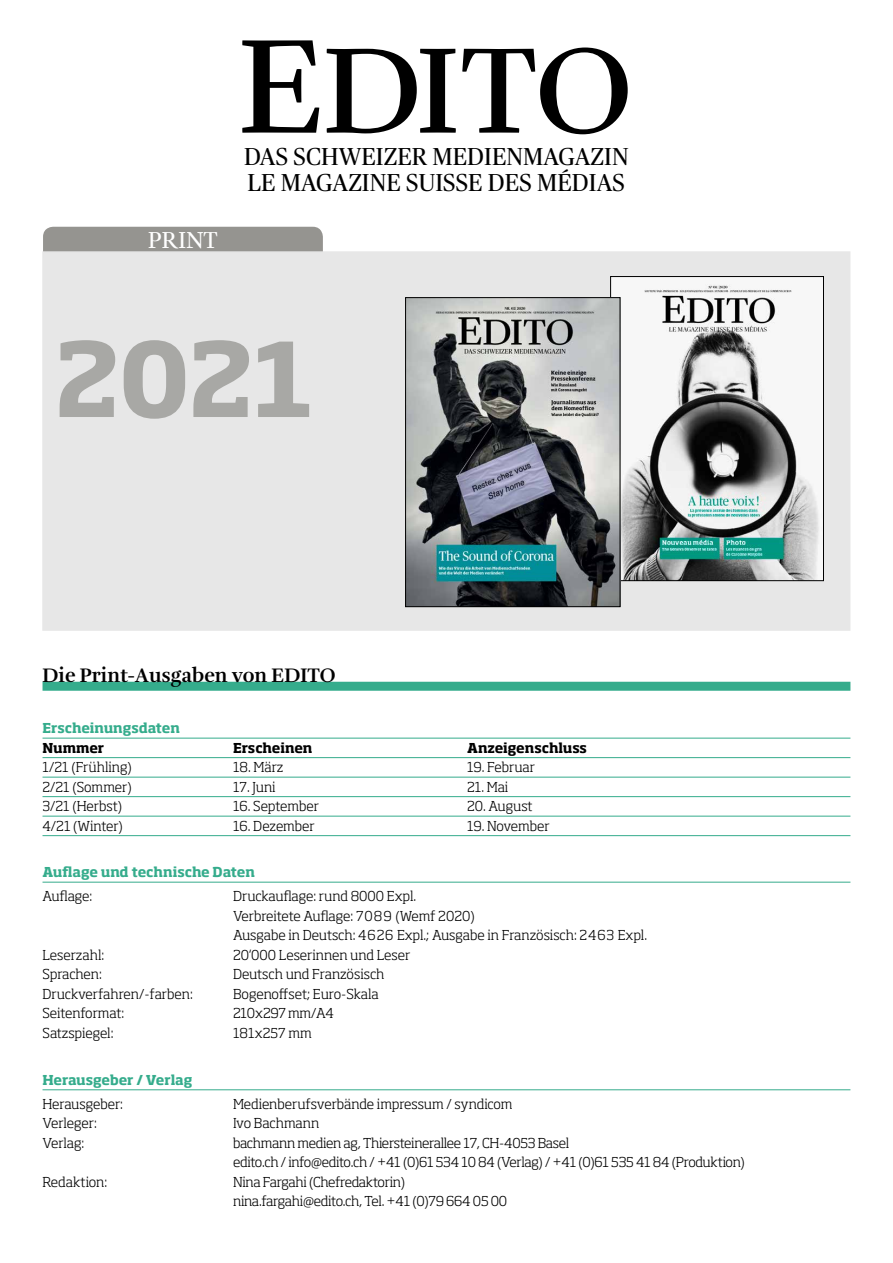
<style>
.page{position:relative;width:893px;height:1263px;background:#fff}
.page>*{position:absolute;margin:0;border:0;box-sizing:border-box;transform-origin:0 0}
.t1{font:700 101.1px "Soho Pro";color:#a8a8a5}
.t2{font:24.45px/26.7px "Publico";letter-spacing:.005em;color:#000}
.t3{font:24px "Amalia";color:#fff}
.t4{font:700 20.25px "Amalia";color:#000}
.t5{font:300 13.5px/19.5px "Soho Pro";letter-spacing:-.01em;color:#000}
.t6{font:700 13.5px "Soho Pro";letter-spacing:-.005em;color:#35ac8c}
.t7{font:700 13.5px "Soho Pro";letter-spacing:-.005em;color:#000}
</style>
<div class="page">
<div style="left:43px;top:227px;width:280px;height:37px;background:#959490;border-radius:10px"></div>
<div style="left:42px;top:251px;width:808px;height:380px;background:#e7e7e7"></div>
<img style="left:612px;top:278px;width:210px;height:301px">
<div style="left:610px;top:276px;width:214px;height:305px;border:1px solid #000"></div>
<img style="left:407px;top:299px;width:211px;height:306px">
<div style="left:405px;top:297px;width:215px;height:310px;border:1px solid #000"></div>
<div style="left:43px;top:682px;width:807px;height:9px;background:#35ac8c"></div>
<hr style="left:43px;top:738px;width:807px;height:1px;background:#35ac8c">
<hr style="left:43px;top:757px;width:807px;height:1px;background:#35ac8c">
<hr style="left:43px;top:777px;width:807px;height:1px;background:#35ac8c">
<hr style="left:43px;top:796px;width:807px;height:1px;background:#35ac8c">
<hr style="left:43px;top:816px;width:807px;height:1px;background:#35ac8c">
<hr style="left:43px;top:835px;width:807px;height:1px;background:#35ac8c">
<hr style="left:43px;top:882px;width:807px;height:1px;background:#35ac8c">
<hr style="left:43px;top:1089px;width:807px;height:1px;background:#35ac8c">
<svg style="left:242px;top:40px;width:77px;height:93px"></svg>
<svg style="left:327px;top:49px;width:129px;height:84px"></svg>
<svg style="left:462px;top:48px;width:166px;height:86px"></svg>
<h3 class="t3" style="left:148px;top:226px;width:71px">PRINT</h3>
<h2 class="t2" style="left:244px;top:143px;width:386px">DAS SCHWEIZER MEDIENMAGAZIN<br>LE MAGAZINE SUISSE DES MÉDIAS</h2>
<h1 class="t1" style="left:54px;top:307px;width:262px">2021</h1>
<h3 class="t4" style="left:43px;top:664px;width:295px">Die Print-Ausgaben von EDITO</h3>
<p class="t6" style="left:43px;top:719px;width:139px">Erscheinungsdaten</p>
<p class="t7" style="left:43px;top:738px;width:63px">Nummer</p>
<p class="t7" style="left:233px;top:738px;width:81px">Erscheinen</p>
<p class="t7" style="left:467px;top:738px;width:122px">Anzeigenschluss</p>
<p class="t5" style="left:43px;top:756px;width:91px">1/21 (Frühling)</p>
<p class="t5" style="left:233px;top:756px;width:52px">18. März</p>
<p class="t5" style="left:467px;top:756px;width:70px">19. Februar</p>
<p class="t5" style="left:43px;top:776px;width:91px">2/21 (Sommer)</p>
<p class="t5" style="left:233px;top:776px;width:44px">17. Juni</p>
<p class="t5" style="left:467px;top:776px;width:43px">21. Mai</p>
<p class="t5" style="left:43px;top:795px;width:81px">3/21 (Herbst)</p>
<p class="t5" style="left:233px;top:795px;width:87px">16. September</p>
<p class="t5" style="left:467px;top:795px;width:67px">20. August</p>
<p class="t5" style="left:43px;top:815px;width:82px">4/21 (Winter)</p>
<p class="t5" style="left:233px;top:815px;width:83px">16. Dezember</p>
<p class="t5" style="left:467px;top:815px;width:84px">19. November</p>
<p class="t6" style="left:43px;top:863px;width:214px">Auflage und technische Daten</p>
<p class="t5" style="left:43px;top:885px;width:51px">Auflage:</p>
<p class="t5" style="left:233px;top:885px;width:415px">Druckauflage: rund 8000 Expl.<br>Verbreitete Auflage: 7089 (Wemf 2020)<br>Ausgabe in Deutsch: 4626 Expl.; Ausgabe in Französisch: 2463 Expl.</p>
<p class="t5" style="left:43px;top:944px;width:63px">Leserzahl:</p>
<p class="t5" style="left:233px;top:944px;width:179px">20‘000 Leserinnen und Leser</p>
<p class="t5" style="left:43px;top:963px;width:61px">Sprachen:</p>
<p class="t5" style="left:233px;top:963px;width:153px">Deutsch und Französisch</p>
<p class="t5" style="left:43px;top:983px;width:152px">Druckverfahren/-farben:</p>
<p class="t5" style="left:233px;top:983px;width:147px">Bogenoffset; Euro-Skala</p>
<p class="t5" style="left:43px;top:1002px;width:83px">Seitenformat:</p>
<p class="t5" style="left:233px;top:1002px;width:102px">210x297 mm/A4</p>
<p class="t5" style="left:43px;top:1022px;width:73px">Satzspiegel:</p>
<p class="t5" style="left:233px;top:1022px;width:80px">181x257 mm</p>
<p class="t6" style="left:43px;top:1070px;width:152px">Herausgeber / Verlag</p>
<p class="t5" style="left:43px;top:1093px;width:82px">Herausgeber:</p>
<p class="t5" style="left:233px;top:1093px;width:281px">Medienberufsverbände impressum / syndicom</p>
<p class="t5" style="left:43px;top:1112px;width:56px">Verleger:</p>
<p class="t5" style="left:233px;top:1112px;width:88px">Ivo Bachmann</p>
<p class="t5" style="left:43px;top:1132px;width:43px">Verlag:</p>
<p class="t5" style="left:233px;top:1132px;width:513px">bachmann medien ag, Thiersteinerallee 17, CH-4053 Basel<br>edito.ch / info@edito.ch / +41 (0)61 534 10 84 (Verlag) / +41 (0)61 535 41 84 (Produktion)</p>
<p class="t5" style="left:43px;top:1171px;width:66px">Redaktion:</p>
<p class="t5" style="left:233px;top:1171px;width:276px">Nina Fargahi (Chefredaktorin) nina.fargahi@edito.ch, Tel. +41 (0)79 664 05 00</p>
</div>
